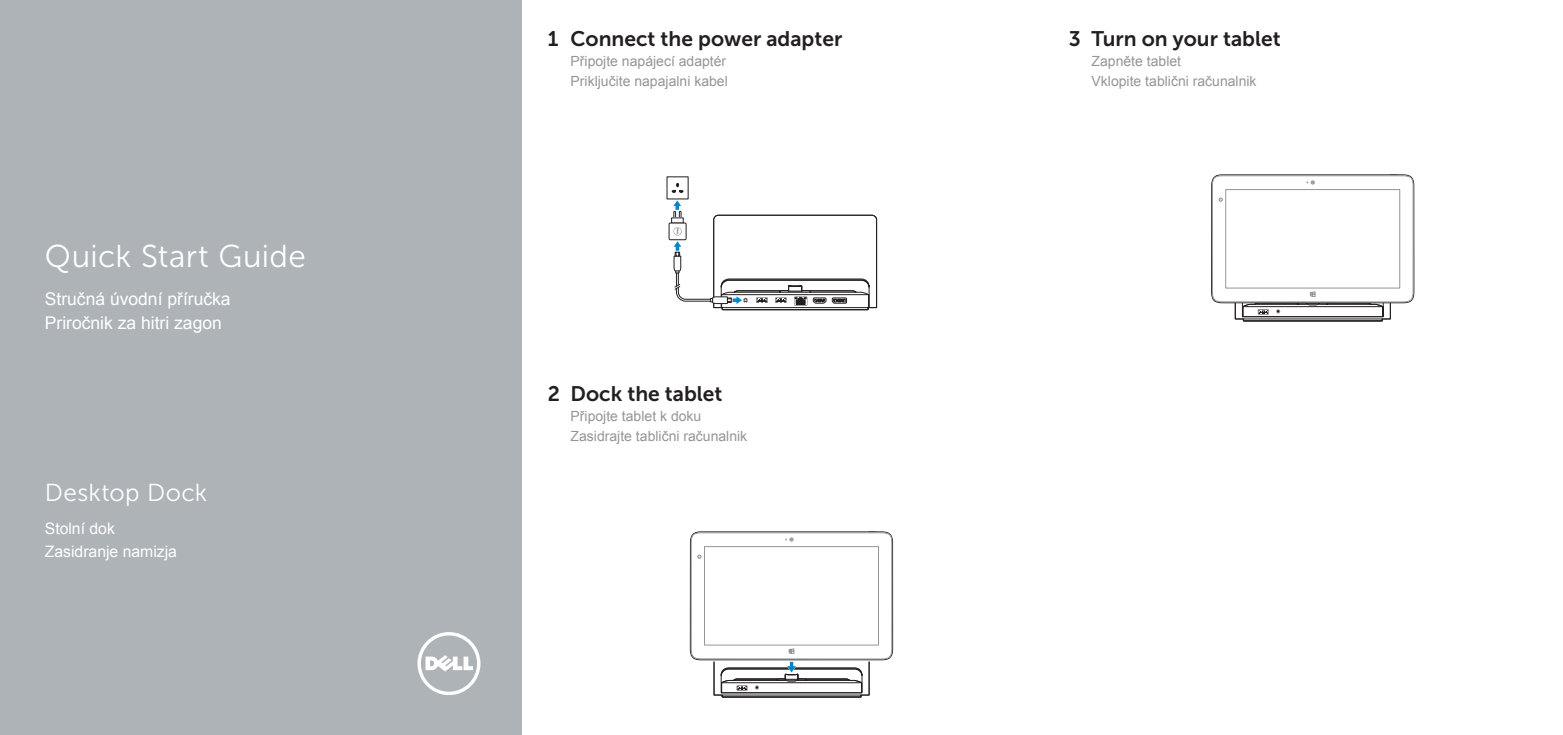
<style>
.page{position:relative;width:1563px;height:735px;background:#fff}
.page>*{position:absolute;margin:0;border:0;box-sizing:border-box;transform-origin:0 0}
.t1{font:31.5px "Museo Sans For Dell 300";letter-spacing:.015em;color:#fff}
.t2{font:24.5px "Museo Sans For Dell 300";letter-spacing:.015em;color:#fff}
.t3{font:21px "Museo Sans For Dell 700";color:#231f20}
.t4{font:17.5px/24.5px "Arial";color:#fff}
.t5{font:15.75px/22.8px "Arial";color:#fff}
.t6{font:14px/19.9px "Arial";color:#939598}
</style>
<div class="page">
<div style="left:0;top:0;width:521px;height:734px;background:#aeb3b8"></div>
<svg style="left:417px;top:632px;width:63px;height:62px"></svg>
<div style="left:1212px;top:175px;width:201px;height:127px;border:1px solid #939598;border-radius:10px"></div>
<svg style="left:1219px;top:181px;width:181px;height:140px"></svg>
<div style="left:688px;top:530px;width:206px;height:131px;border:4px solid #fff;border-radius:11px"></div>
<div style="left:691px;top:532px;width:201px;height:126px;background:#fff;border-radius:10px"></div>
<svg style="left:698px;top:531px;width:180px;height:166px"></svg>
<div style="left:671px;top:218px;width:12px;height:5px;border:1px solid #231f20"></div>
<div style="left:669px;top:223px;width:17px;height:17px;border:1px solid #231f20"></div>
<svg style="left:672px;top:183px;width:11px;height:9px"></svg>
<svg style="left:673px;top:200px;width:205px;height:110px"></svg>
<h1 class="t1" style="left:45px;top:239px;width:263px">Quick Start Guide</h1>
<p class="t4" style="left:45px;top:286px;width:187px">Stručná úvodní příručka<br>Priročnik za hitri zagon</p>
<h2 class="t2" style="left:45px;top:479px;width:164px">Desktop Dock</h2>
<p class="t5" style="left:45px;top:516px;width:134px">Stolní dok<br>Zasidranje namizja</p>
<h3 class="t3" style="left:548px;top:27px;width:12px">1</h3>
<h3 class="t3" style="left:570px;top:27px;width:273px">Connect the power adapter</h3>
<p class="t6" style="left:570px;top:51px;width:159px">Připojte napájecí adaptér<br>Priključite napajalni kabel</p>
<h3 class="t3" style="left:548px;top:382px;width:14px">2</h3>
<h3 class="t3" style="left:570px;top:382px;width:153px">Dock the tablet</h3>
<p class="t6" style="left:570px;top:406px;width:178px">Připojte tablet k doku<br>Zasidrajte tablični računalnik</p>
<h3 class="t3" style="left:1069px;top:27px;width:14px">3</h3>
<h3 class="t3" style="left:1091px;top:27px;width:190px">Turn on your tablet</h3>
<p class="t6" style="left:1091px;top:51px;width:166px">Zapněte tablet<br>Vklopite tablični računalnik</p>
</div>
